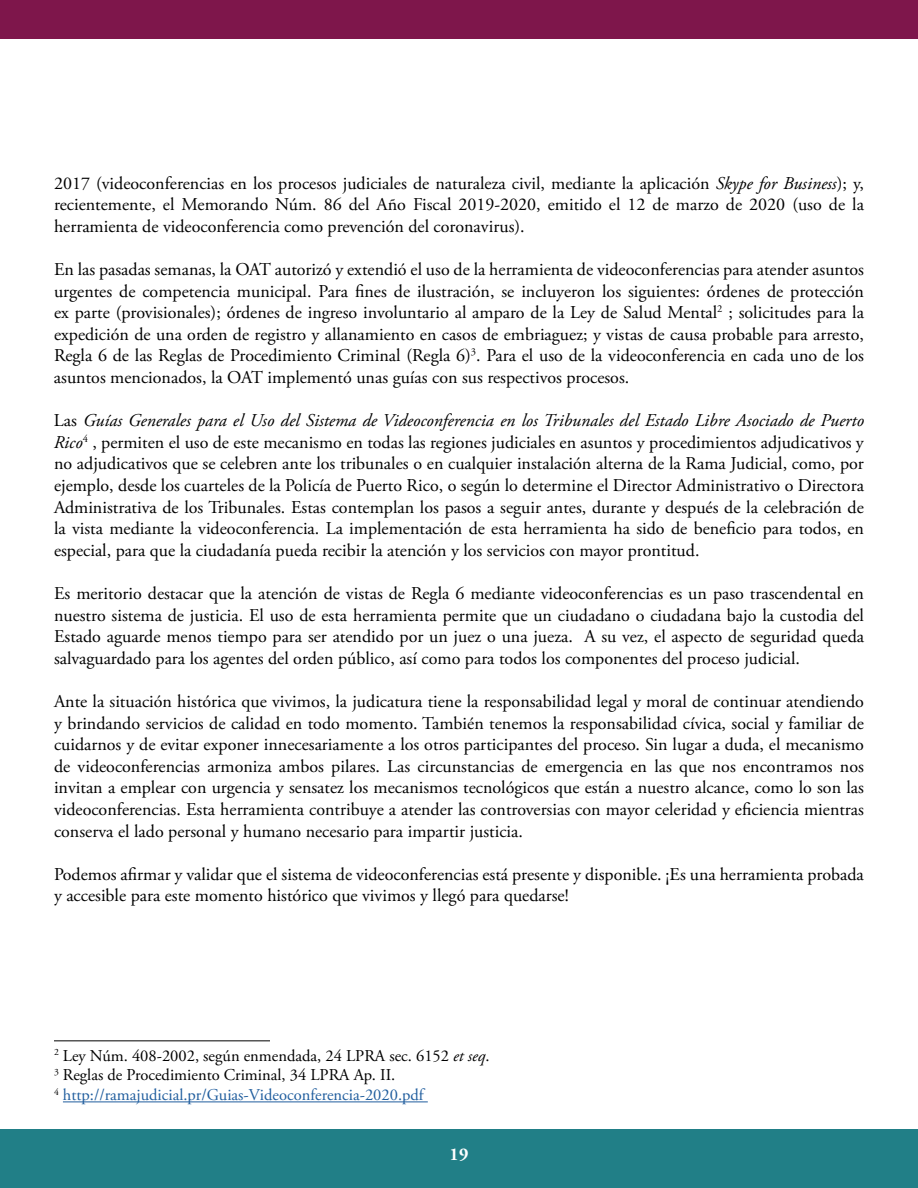
<style>
.page{position:relative;width:918px;height:1188px;background:#fff}
.page>*{position:absolute;margin:0;border:0;box-sizing:border-box;transform-origin:0 0}
.t1{font:18px/21.6px "Adobe Garamond Pro";color:#000;text-align:justify}
.t2{font:700 18px "Adobe Garamond Pro";color:#fff}
.t3{font:16.5px/19.8px "Adobe Garamond Pro";color:#000}
.s1{font-style:italic}
.s2{color:#215e9e}
</style>
<div class="page">
<div style="left:0;top:1130px;width:918px;height:58px;background:#217f87"></div>
<div style="left:0;top:0;width:918px;height:39px;background:#7e164b"></div>
<hr style="left:54px;top:1040px;width:216px;height:1px;background:#000">
<hr style="left:63px;top:1101px;width:365px;height:1px;background:#215e9e">
<p class="t1" style="left:54px;top:173px;width:811px">2017 (videoconferencias en los procesos judiciales de naturaleza civil, mediante la aplicación <span class="s1">Skype for Business</span>); y, recientemente, el Memorando Núm. 86 del Año Fiscal 2019-2020, emitido el 12 de marzo de 2020 (uso de la herramienta de videoconferencia como prevención del coronavirus).</p>
<p class="t1" style="left:54px;top:259px;width:812px">En las pasadas semanas, la OAT autorizó y extendió el uso de la herramienta de videoconferencias para atender asuntos urgentes de competencia municipal. Para fines de ilustración, se incluyeron los siguientes: órdenes de protección ex parte (provisionales); órdenes de ingreso involuntario al amparo de la Ley de Salud Mental<sup>2</sup> ; solicitudes para la expedición de una orden de registro y allanamiento en casos de embriaguez; y vistas de causa probable para arresto, Regla 6 de las Reglas de Procedimiento Criminal (Regla 6)<sup>3</sup>. Para el uso de la videoconferencia en cada uno de los asuntos mencionados, la OAT implementó unas guías con sus respectivos procesos.</p>
<p class="t1" style="left:54px;top:410px;width:812px">Las <span class="s1">Guías Generales para el Uso del Sistema de Videoconferencia en los Tribunales del Estado Libre Asociado de Puerto Rico</span><sup>4</sup> , permiten el uso de este mecanismo en todas las regiones judiciales en asuntos y procedimientos adjudicativos y no adjudicativos que se celebren ante los tribunales o en cualquier instalación alterna de la Rama Judicial, como, por ejemplo, desde los cuarteles de la Policía de Puerto Rico, o según lo determine el Director Administrativo o Directora Administrativa de los Tribunales. Estas contemplan los pasos a seguir antes, durante y después de la celebración de la vista mediante la videoconferencia. La implementación de esta herramienta ha sido de beneficio para todos, en especial, para que la ciudadanía pueda recibir la atención y los servicios con mayor prontitud.</p>
<p class="t1" style="left:54px;top:583px;width:812px">Es meritorio destacar que la atención de vistas de Regla 6 mediante videoconferencias es un paso trascendental en nuestro sistema de justicia. El uso de esta herramienta permite que un ciudadano o ciudadana bajo la custodia del Estado aguarde menos tiempo para ser atendido por un juez o una jueza. A su vez, el aspecto de seguridad queda salvaguardado para los agentes del orden público, así como para todos los componentes del proceso judicial.</p>
<p class="t1" style="left:54px;top:691px;width:812px">Ante la situación histórica que vivimos, la judicatura tiene la responsabilidad legal y moral de continuar atendiendo y brindando servicios de calidad en todo momento. También tenemos la responsabilidad cívica, social y familiar de cuidarnos y de evitar exponer innecesariamente a los otros participantes del proceso. Sin lugar a duda, el mecanismo de videoconferencias armoniza ambos pilares. Las circunstancias de emergencia en las que nos encontramos nos invitan a emplear con urgencia y sensatez los mecanismos tecnológicos que están a nuestro alcance, como lo son las videoconferencias. Esta herramienta contribuye a atender las controversias con mayor celeridad y eficiencia mientras conserva el lado personal y humano necesario para impartir justicia.</p>
<p class="t1" style="left:54px;top:864px;width:811px">Podemos afirmar y validar que el sistema de videoconferencias está presente y disponible. ¡Es una herramienta probada y accesible para este momento histórico que vivimos y llegó para quedarse!</p>
<p class="t3" style="left:54px;top:1046px;width:437px"><sup>2</sup> Ley Núm. 408-2002, según enmendada, 24 LPRA sec. 6152 <span class="s1">et seq</span>.<br><sup>3</sup> Reglas de Procedimiento Criminal, 34 LPRA Ap. II.<br><sup>4</sup> <span class="s2">http://ramajudicial.pr/Guias-Videoconferencia-2020.pdf</span></p>
<p class="t2" style="left:450px;top:1144px;width:20px">19</p>
</div>
